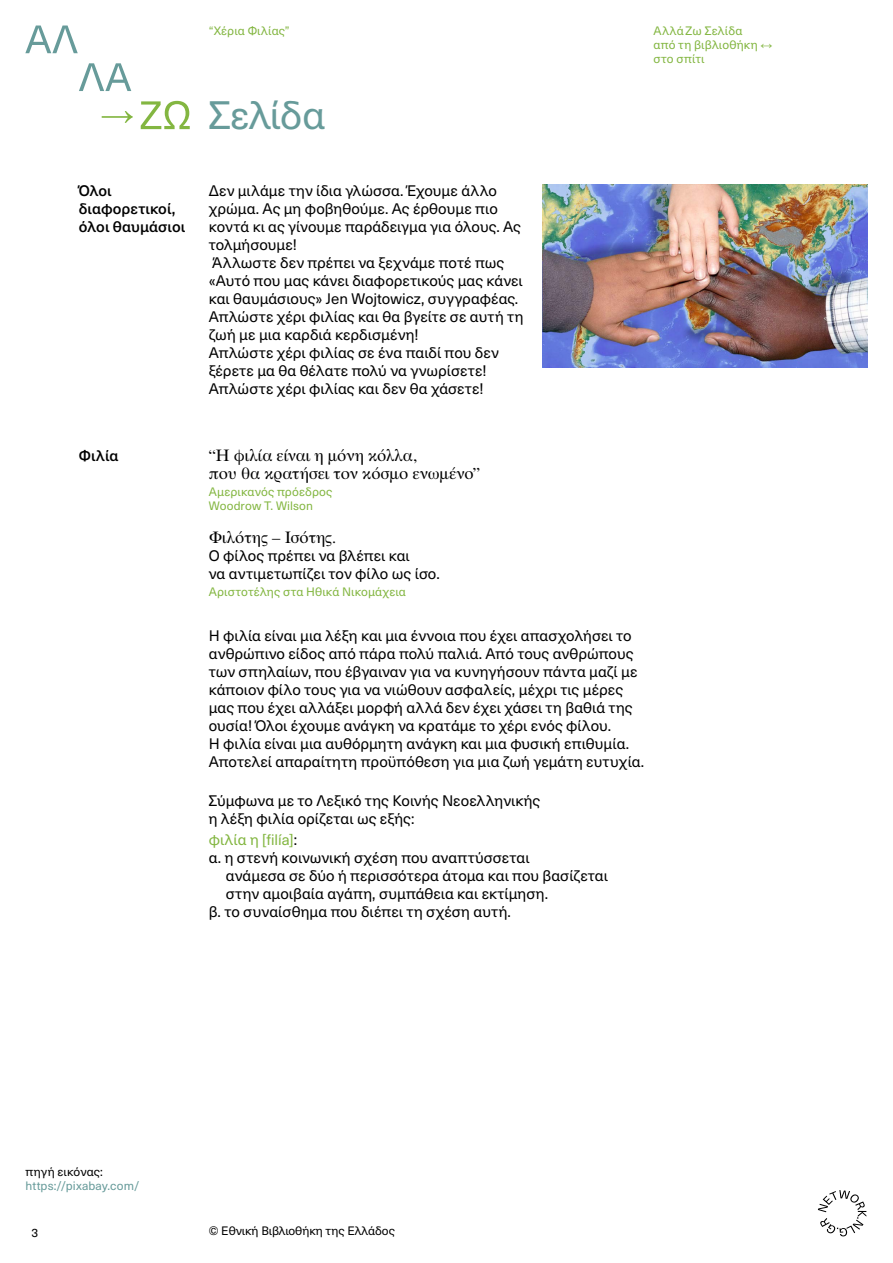
<style>
.page{position:relative;width:893px;height:1263px;background:#fff}
.page>*{position:absolute;margin:0;border:0;box-sizing:border-box;transform-origin:0 0}
.t1{font:39px "Neue Haas Unica W1 G";letter-spacing:-.015em;color:#679b9a}
.t2{font:16.5px/18px "NLG Times New";letter-spacing:-.005em;color:#000}
.t3{font:15px/18px "Neue Haas Unica W1 G";letter-spacing:.005em;color:#000}
.t4{font:500 15px/18px "Neue Haas Unica W1 G";letter-spacing:.005em;color:#000}
.t5{font:15px "Neue Haas Unica W1 G";letter-spacing:.005em;color:#83b641}
.t6{font:12px/14.4px "Neue Haas Unica W1 G";letter-spacing:.015em;color:#83b641}
.t7{font:12px "Neue Haas Unica W1 G";color:#000}
.t8{font:12px "Neue Haas Unica W1 G";letter-spacing:.015em;color:#679b9a}
.s1{color:#000}
</style>
<div class="page">
<svg style="left:818px;top:1190px;width:48px;height:46px"></svg>
<svg style="left:25px;top:26px;width:53px;height:27px"></svg>
<svg style="left:79px;top:63px;width:52px;height:28px"></svg>
<svg style="left:102px;top:111px;width:31px;height:12px"></svg>
<svg style="left:141px;top:101px;width:49px;height:28px"></svg>
<img style="left:542px;top:184px;width:325px;height:183px">
<p class="t4" style="left:79px;top:181px;width:108px">Όλοι διαφορετικοί, όλοι θαυμάσιοι</p>
<p class="t4" style="left:79px;top:445px;width:41px">Φιλία</p>
<p class="t6" style="left:209px;top:23px;width:82px">“Χέρια Φιλίας”</p>
<p class="t6" style="left:654px;top:23px;width:106px">Αλλά Ζω Σελίδα από τη βιβλιοθήκη στο σπίτι</p>
<h1 class="t1" style="left:209px;top:86px;width:118px">Σελίδα</h1>
<p class="t3" style="left:209px;top:181px;width:316px">Δεν μιλάμε την ίδια γλώσσα. Έχουμε άλλο χρώμα. Ας μη φοβηθούμε. Ας έρθουμε πιο κοντά κι ας γίνουμε παράδειγμα για όλους. Ας τολμήσουμε!<br>Άλλωστε δεν πρέπει να ξεχνάμε ποτέ πως «Αυτό που μας κάνει διαφορετικούς μας κάνει και θαυμάσιους» Jen Wojtowicz, συγγραφέας.<br>Απλώστε χέρι φιλίας και θα βγείτε σε αυτή τη ζωή με μια καρδιά κερδισμένη!<br>Απλώστε χέρι φιλίας σε ένα παιδί που δεν ξέρετε μα θα θέλατε πολύ να γνωρίσετε!<br>Απλώστε χέρι φιλίας και δεν θα χάσετε!</p>
<p class="t2" style="left:209px;top:444px;width:273px">“Η φιλία είναι η μόνη κόλλα,<br>που θα κρατήσει τον κόσμο ενωμένοˮ</p>
<p class="t6" style="left:209px;top:484px;width:125px">Αμερικανός πρόεδρος<br>Woodrow T. Wilson</p>
<p class="t2" style="left:209px;top:527px;width:128px">Φιλότης – Ισότης.</p>
<p class="t3" style="left:209px;top:546px;width:232px">Ο φίλος πρέπει να βλέπει και<br>να αντιμετωπίζει τον φίλο ως ίσο.</p>
<p class="t6" style="left:209px;top:584px;width:199px">Αριστοτέλης στα Ηθικά Νικομάχεια</p>
<p class="t3" style="left:209px;top:625px;width:437px">Η φιλία είναι μια λέξη και μια έννοια που έχει απασχολήσει το ανθρώπινο είδος από πάρα πολύ παλιά. Από τους ανθρώπους των σπηλαίων, που έβγαιναν για να κυνηγήσουν πάντα μαζί με κάποιον φίλο τους για να νιώθουν ασφαλείς, μέχρι τις μέρες μας που έχει αλλάξει μορφή αλλά δεν έχει χάσει τη βαθιά της ουσία! Όλοι έχουμε ανάγκη να κρατάμε το χέρι ενός φίλου.<br>Η φιλία είναι μια αυθόρμητη ανάγκη και μια φυσική επιθυμία.<br>Αποτελεί απαραίτητη προϋπόθεση για μια ζωή γεμάτη ευτυχία.</p>
<p class="t3" style="left:209px;top:791px;width:333px">Σύμφωνα με το Λεξικό της Κοινής Νεοελληνικής η λέξη φιλία ορίζεται ως εξής:</p>
<p class="t5" style="left:209px;top:828px;width:90px">φιλία η [filía]<span class="s1">:</span></p>
<p class="t3" style="left:209px;top:848px;width:322px">α. η στενή κοινωνική σχέση που αναπτύσσεται</p>
<p class="t3" style="left:226px;top:866px;width:384px">ανάμεσα σε δύο ή περισσότερα άτομα και που βασίζεται</p>
<p class="t3" style="left:226px;top:884px;width:324px">στην αμοιβαία αγάπη, συμπάθεια και εκτίμηση.</p>
<p class="t3" style="left:209px;top:902px;width:304px">β. το συναίσθημα που διέπει τη σχέση αυτή.</p>
<p class="t7" style="left:26px;top:1162px;width:79px">πηγή εικόνας:</p>
<p class="t8" style="left:26px;top:1177px;width:115px">https://pixabay.com/</p>
<p class="t7" style="left:31px;top:1224px;width:8px">3</p>
<p class="t7" style="left:209px;top:1221px;width:188px">© Εθνική Βιβλιοθήκη της Ελλάδος</p>
</div>
